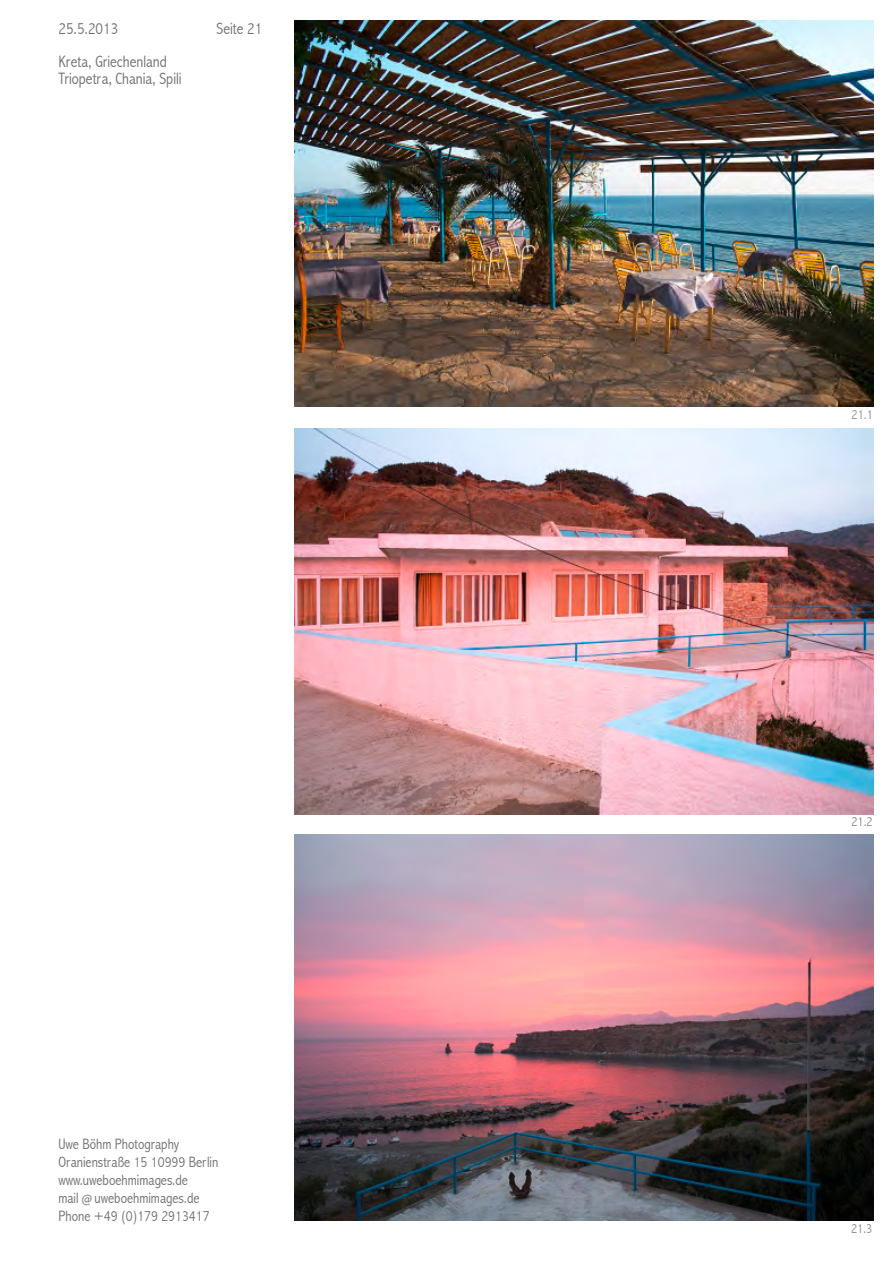
<style>
.page{position:relative;width:893px;height:1263px;background:#fff}
.page>*{position:absolute;margin:0;border:0;box-sizing:border-box;transform-origin:0 0}
.t1{font:300 condensed 16.5px/16.5px "Abadi";color:#6f6f6e}
.t2{font:300 condensed 15px/18px "Abadi";color:#6f6f6e}
.t3{font:300 condensed 13.5px "Abadi";color:#878786}
.s1{font-size:12px}
</style>
<div class="page">
<img style="left:295px;top:20px;width:579px;height:386px">
<img style="left:294px;top:428px;width:579px;height:386px">
<img style="left:294px;top:835px;width:579px;height:386px">
<p class="t1" style="left:58px;top:20px;width:61px">25.5.2013</p>
<p class="t1" style="left:216px;top:20px;width:47px">Seite 21</p>
<p class="t1" style="left:58px;top:53px;width:125px">Kreta, Griechenland<br>Triopetra, Chania, Spili</p>
<p class="t2" style="left:58px;top:1135px;width:161px">Uwe Böhm Photography<br>Oranienstraße 15 10999 Berlin www.uweboehmimages.de<br>mail <span class="s1">@</span> uweboehmimages.de<br>Phone +49 (0)179 2913417</p>
<p class="t3" style="left:851px;top:406px;width:23px">21.1</p>
<p class="t3" style="left:851px;top:813px;width:23px">21.2</p>
<p class="t3" style="left:851px;top:1221px;width:23px">21.3</p>
</div>
